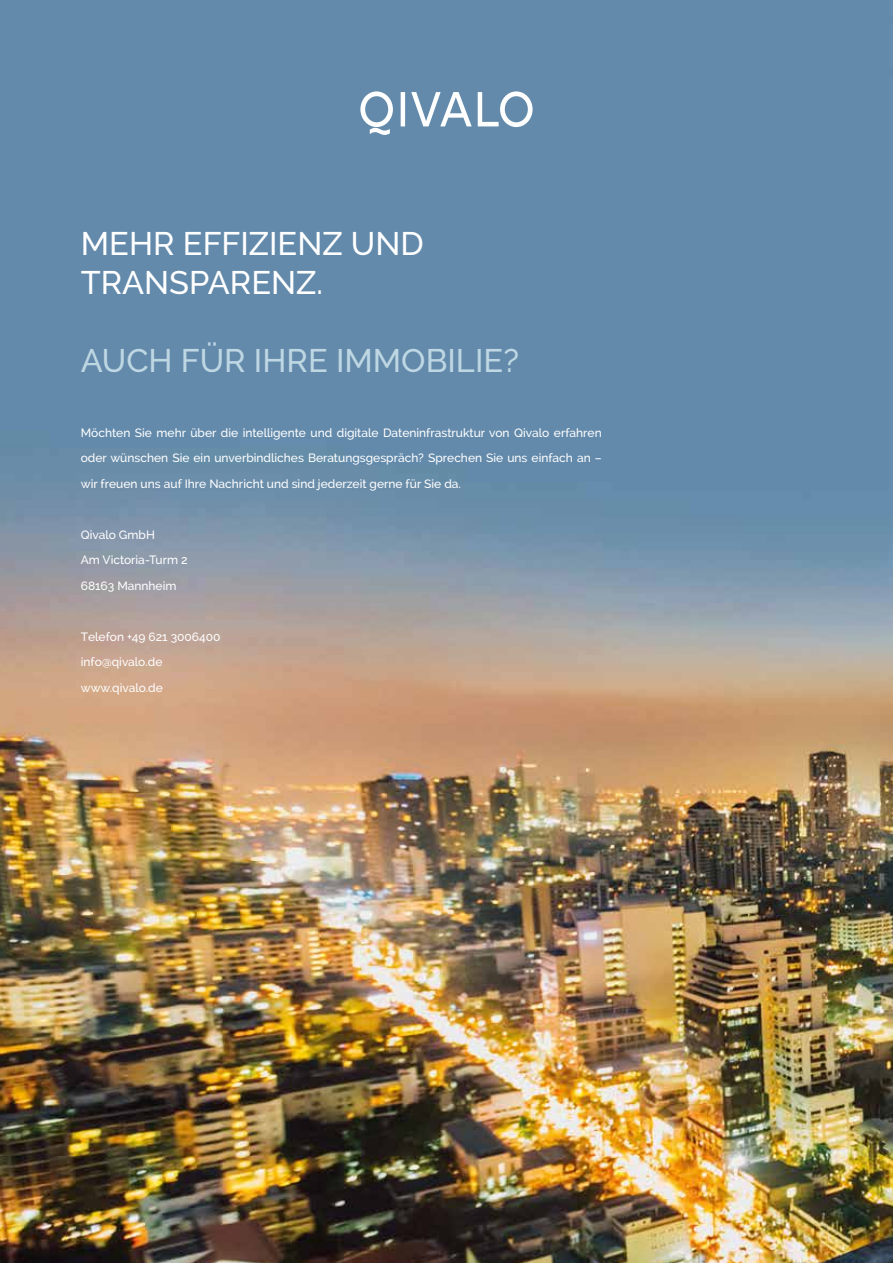
<style>
.page{position:relative;width:893px;height:1263px;background:#fff}
.page>*{position:absolute;margin:0;border:0;box-sizing:border-box;transform-origin:0 0}
.t1{font:500 32.55px/39px "Raleway";color:#fff}
.t2{font:500 32.55px "Raleway";color:#bed7e3}
.t3{font:500 12px/25.5px "Raleway";color:#fff}
</style>
<div class="page">
<img style="left:0;top:0;width:893px;height:1263px">
<svg style="left:360px;top:91px;width:173px;height:44px"></svg>
<h1 class="t1" style="left:81px;top:224px;width:344px">MEHR EFFIZIENZ UND<br>TRANSPARENZ.</h1>
<h1 class="t2" style="left:81px;top:342px;width:440px">AUCH FÜR IHRE IMMOBILIE?</h1>
<p class="t3" style="left:81px;top:420px;width:522px;text-align:justify">Möchten Sie mehr über die intelligente und digitale Dateninfrastruktur von Qivalo erfahren oder wünschen Sie ein unverbindliches Beratungsgespräch? Sprechen Sie uns einfach an – wir freuen uns auf Ihre Nachricht und sind jederzeit gerne für Sie da.</p>
<p class="t3" style="left:81px;top:522px;width:108px">Qivalo GmbH<br>Am Victoria-Turm 2<br>68163 Mannheim</p>
<p class="t3" style="left:81px;top:624px;width:141px">Telefon +49 621 3006400 info@qivalo.de www.qivalo.de</p>
</div>
